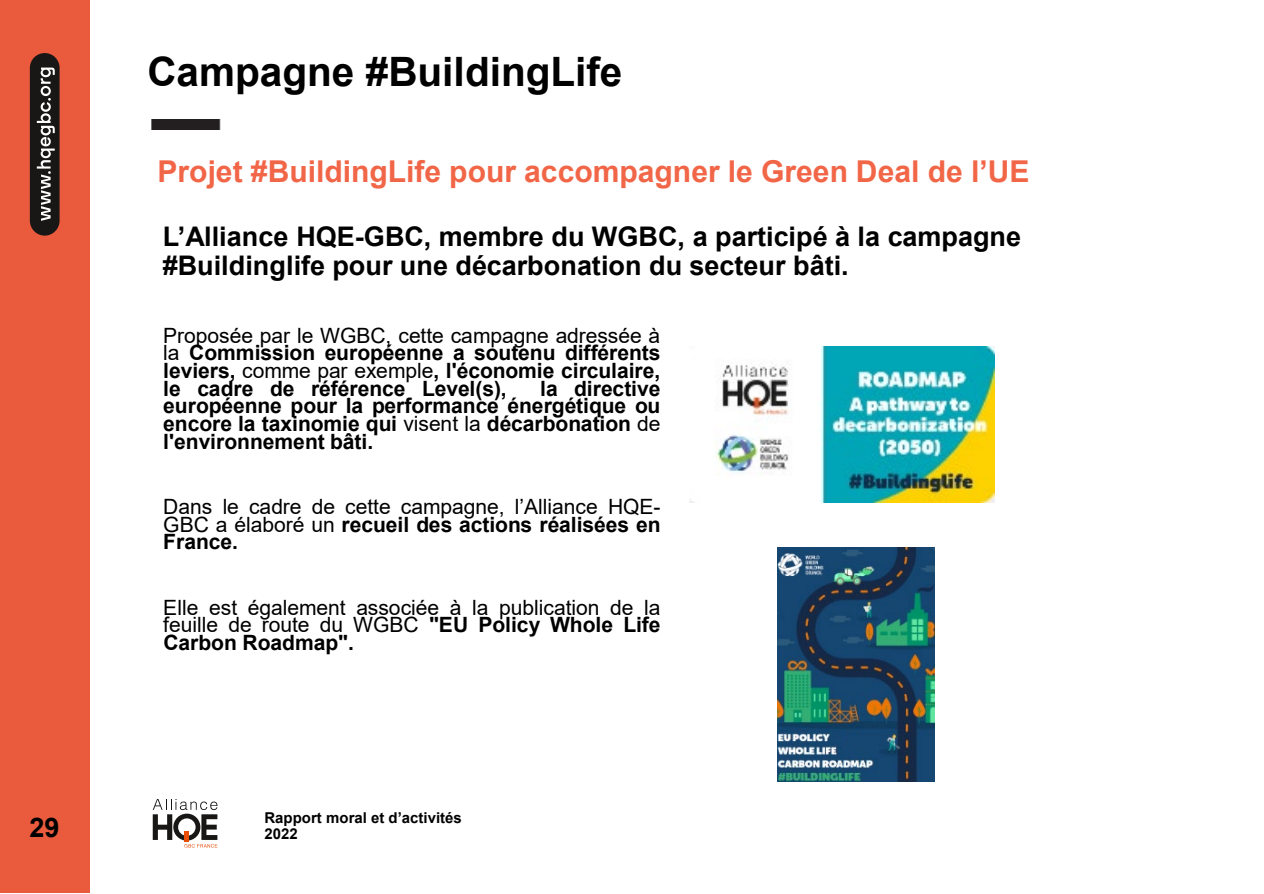
<style>
.page{position:relative;width:1264px;height:894px;background:#fff}
.page>*{position:absolute;margin:0;border:0;box-sizing:border-box;transform-origin:0 0}
.t1{font:700 40.5px "Arial";color:#000}
.t2{font:700 30px "Arial";color:#f26648}
.t3{font:700 27px/29.1px "Arial";color:#000}
.t4{font:700 21px/17.7px "Arial";letter-spacing:-.005em;color:#000;text-align:justify}
.t5{font:21px/17.7px "Arial";color:#000;text-align:justify}
.t6{font:700 15px/16.2px "Arial";color:#000}
.s1{font-weight:400}
.s2{font-weight:700}
</style>
<div class="page">
<div style="left:0;top:0;width:89px;height:892px;background:#ea5a3d"></div>
<div style="left:30px;top:53px;width:30px;height:182px;background:#181716;border-radius:15px"></div>
<svg style="left:37px;top:68px;width:18px;height:153px"></svg>
<svg style="left:153px;top:799px;width:64px;height:48px"></svg>
<img style="left:152px;top:120px;width:69px;height:9px">
<img style="left:689px;top:346px;width:305px;height:156px">
<img style="left:777px;top:547px;width:157px;height:234px">
<p class="t3" style="left:30px;top:812px;width:31px">29</p>
<h2 class="t1" style="left:147px;top:43px;width:476px">Campagne #BuildingLife</h2>
<p class="t2" style="left:157px;top:151px;width:873px">Projet #BuildingLife pour accompagner le Green Deal de l’UE</p>
<p class="t3" style="left:163px;top:222px;width:859px">L’Alliance HQE-GBC, membre du WGBC, a participé à la campagne #Buildinglife pour une décarbonation du secteur bâti.</p>
<p class="t4" style="left:163px;top:326px;width:498px"><span class="s1">Proposée par le WGBC, cette campagne adressée à la</span> Commission européenne a soutenu différents leviers, <span class="s1">comme par exemple</span>, l'économie circulaire, le cadre de référence Level(s),</p>
<p class="t4" style="left:163px;top:379px;width:498px;text-indent:377px">la directive européenne pour la performance énergétique ou encore la taxinomie qui <span class="s1">visent la</span> décarbonation <span class="s1">de </span>l'environnement bâti.</p>
<p class="t5" style="left:163px;top:497px;width:498px">Dans le cadre de cette campagne, l’Alliance HQE-GBC a élaboré un <span class="s2">recueil des actions réalisées en France.</span></p>
<p class="t5" style="left:163px;top:598px;width:498px">Elle est également associée à la publication de la feuille de route du WGBC <span class="s2">"EU Policy Whole Life Carbon Roadmap".</span></p>
<p class="t6" style="left:264px;top:809px;width:199px">Rapport moral et d’activités<br>2022</p>
</div>
